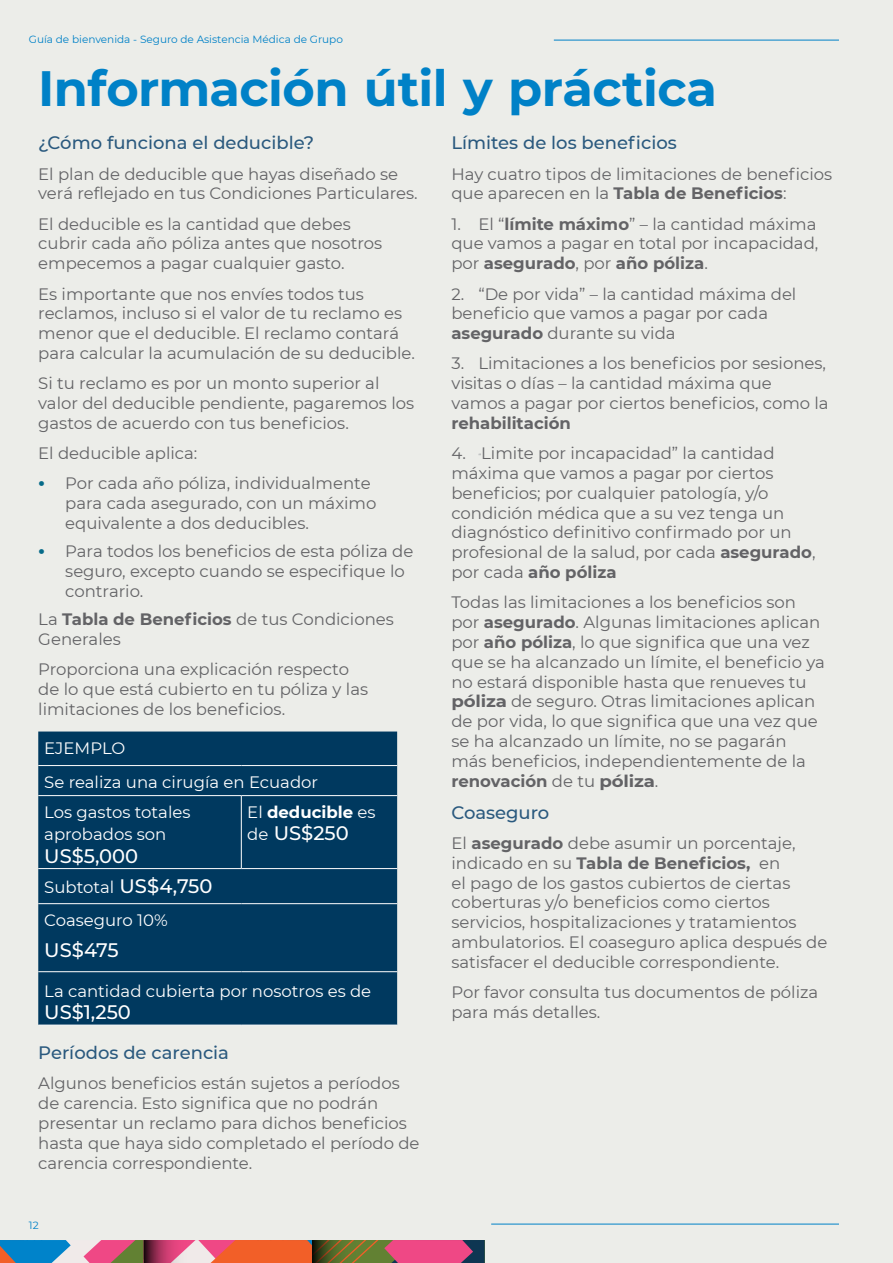
<style>
.page{position:relative;width:893px;height:1263px;background:#ecede9}
.page>*{position:absolute;margin:0;border:0;box-sizing:border-box;transform-origin:0 0}
.t1{font:700 49.5px "Montserrat";letter-spacing:-.015em;color:#0081c7}
.t2{font:500 19.5px "Montserrat";color:#fff}
.t3{font:500 18px "Montserrat";color:#2a597e}
.t4{font:16.5px/19.8px "Montserrat";color:#636366}
.t5{font:16.5px/34px "Montserrat";color:#fff}
.t6{font:700 16.5px "Montserrat";color:#636366}
.t7{font:700 16.5px "Montserrat";color:#fff}
.t8{font:10.5px "Montserrat";color:#0081c7}
.s1{font-weight:700;font-size:19.5px;color:#066b89}
.s2{font-weight:700}
.s3{font-size:7.5px;color:#94969c}
.s4{font-weight:400}
.s5{font-weight:400;font-size:16.5px}
.s6{font-weight:500;font-size:19.5px}
</style>
<div class="page">
<hr style="left:491px;top:1224px;width:348px;height:1px;background:#0081c7">
<hr style="left:554px;top:40px;width:285px;height:1px;background:#0081c7">
<svg style="left:0;top:1240px;width:485px;height:23px;background:#a86a6e"></svg>
<div style="left:38px;top:731px;width:359px;height:294px;background:#00395f"></div>
<hr style="left:38px;top:765px;width:203px;height:1px;background:#fff">
<hr style="left:241px;top:765px;width:156px;height:1px;background:#fff">
<hr style="left:38px;top:795px;width:203px;height:1px;background:#fff">
<hr style="left:241px;top:795px;width:156px;height:1px;background:#fff">
<hr style="left:241px;top:796px;width:1px;height:72px;background:#fff">
<hr style="left:38px;top:868px;width:203px;height:1px;background:#fff">
<hr style="left:241px;top:868px;width:156px;height:1px;background:#fff">
<hr style="left:38px;top:903px;width:203px;height:1px;background:#fff">
<hr style="left:241px;top:903px;width:156px;height:1px;background:#fff">
<hr style="left:38px;top:971px;width:203px;height:1px;background:#fff">
<hr style="left:241px;top:971px;width:156px;height:1px;background:#fff">
<hr style="left:38px;top:1025px;width:203px;height:1px;background:#fff">
<hr style="left:241px;top:1025px;width:156px;height:1px;background:#fff">
<p class="t8" style="left:29px;top:32px;width:316px">Guía de bienvenida - Seguro de Asistencia Médica de Grupo</p>
<h1 class="t1" style="left:38px;top:53px;width:680px">Información útil y práctica</h1>
<p class="t3" style="left:38px;top:130px;width:277px">¿Cómo funciona el deducible?</p>
<p class="t4" style="left:38px;top:163px;width:381px">El plan de deducible que hayas diseñado se verá reflejado en tus Condiciones Particulares.</p>
<p class="t4" style="left:38px;top:213px;width:345px">El deducible es la cantidad que debes cubrir cada año póliza antes que nosotros empecemos a pagar cualquier gasto.</p>
<p class="t4" style="left:38px;top:283px;width:378px">Es importante que nos envíes todos tus reclamos, incluso si el valor de tu reclamo es menor que el deducible. El reclamo contará para calcular la acumulación de su deducible.</p>
<p class="t4" style="left:38px;top:373px;width:377px">Si tu reclamo es por un monto superior al valor del deducible pendiente, pagaremos los gastos de acuerdo con tus beneficios.</p>
<p class="t4" style="left:38px;top:443px;width:161px">El deducible aplica:</p>
<p class="t4" style="left:65px;top:473px;width:313px;text-indent:-27px"><span class="s1">•</span> Por cada año póliza, individualmente para cada asegurado, con un máximo equivalente a dos deducibles.</p>
<p class="t4" style="left:65px;top:541px;width:350px;text-indent:-27px"><span class="s1">•</span> Para todos los beneficios de esta póliza de seguro, excepto cuando se especifique lo contrario.</p>
<p class="t4" style="left:38px;top:609px;width:357px">La <span class="s2">Tabla de Beneficios</span> de tus Condiciones<br>Generales</p>
<p class="t4" style="left:38px;top:659px;width:331px">Proporciona una explicación respecto de lo que está cubierto en tu póliza y las limitaciones de los beneficios.</p>
<p class="t5" style="left:44px;top:730px;width:275px">EJEMPLO<br>Se realiza una cirugía en Ecuador</p>
<p class="t5" style="left:44px;top:800px;width:148px;line-height:22.5px">Los gastos totales aprobados son</p>
<p class="t2" style="left:44px;top:842px;width:96px">US$5,000</p>
<p class="t3" style="left:451px;top:130px;width:227px">Límites de los beneficios</p>
<p class="t4" style="left:451px;top:163px;width:382px">Hay cuatro tipos de limitaciones de beneficios que aparecen en la <span class="s2">Tabla de Beneficios</span>:</p>
<p class="t4" style="left:451px;top:213px;width:369px">1. El “<span class="s2">límite máximo</span>” – la cantidad máxima que vamos a pagar en total por incapacidad, por <span class="s2">asegurado</span>, por <span class="s2">año póliza</span>.</p>
<p class="t4" style="left:451px;top:283px;width:346px">2. “De por vida” – la cantidad máxima del beneficio que vamos a pagar por cada <span class="s2">asegurado</span> durante su vida</p>
<p class="t4" style="left:451px;top:353px;width:379px">3. Limitaciones a los beneficios por sesiones, visitas o días – la cantidad máxima que vamos a pagar por ciertos beneficios, como la</p>
<p class="t6" style="left:451px;top:411px;width:121px">rehabilitación</p>
<p class="t4" style="left:451px;top:443px;width:366px">4. <span class="s3">“</span>Limite por incapacidad” la cantidad máxima que vamos a pagar por ciertos beneficios; por cualquier patología, y/o condición médica que a su vez tenga un diagnóstico definitivo confirmado por un profesional de la salud, por cada <span class="s2">asegurado</span>, por cada <span class="s2">año póliza</span></p>
<p class="t4" style="left:451px;top:592px;width:375px">Todas las limitaciones a los beneficios son por <span class="s2">asegurado</span>. Algunas limitaciones aplican por <span class="s2">año póliza</span>, lo que significa que una vez que se ha alcanzado un límite, el beneficio ya no estará disponible hasta que renueves tu <span class="s2">póliza</span> de seguro. Otras limitaciones aplican de por vida, lo que significa que una vez que se ha alcanzado un límite, no se pagarán más beneficios, independientemente de la <span class="s2">renovación</span> de tu <span class="s2">póliza</span>.</p>
<p class="t3" style="left:451px;top:800px;width:99px">Coaseguro</p>
<p class="t4" style="left:451px;top:832px;width:377px">El <span class="s2">asegurado</span> debe asumir un porcentaje, indicado en su <span class="s2">Tabla de Beneficios,</span> en<br>el pago de los gastos cubiertos de ciertas coberturas y/o beneficios como ciertos servicios, hospitalizaciones y tratamientos ambulatorios. El coaseguro aplica después de satisfacer el deducible correspondiente.</p>
<p class="t4" style="left:451px;top:982px;width:368px">Por favor consulta tus documentos de póliza para más detalles.</p>
<p class="t7" style="left:247px;top:800px;width:130px"><span class="s4">El</span> deducible <span class="s4">es</span></p>
<p class="t2" style="left:247px;top:819px;width:103px"><span class="s5">de</span> US$250</p>
<p class="t5" style="left:44px;top:871px;width:170px;line-height:32.1px">Subtotal <span class="s6">US$4,750<br></span>Coaseguro 10%</p>
<p class="t2" style="left:44px;top:936px;width:76px">US$475</p>
<p class="t5" style="left:44px;top:973px;width:328px">La cantidad cubierta por nosotros es de</p>
<p class="t2" style="left:44px;top:998px;width:88px">US$1,250</p>
<p class="t3" style="left:38px;top:1040px;width:192px">Períodos de carencia</p>
<p class="t4" style="left:38px;top:1073px;width:383px">Algunos beneficios están sujetos a períodos de carencia. Esto significa que no podrán presentar un reclamo para dichos beneficios hasta que haya sido completado el período de carencia correspondiente.</p>
<p class="t8" style="left:29px;top:1218px;width:11px">12</p>
</div>
